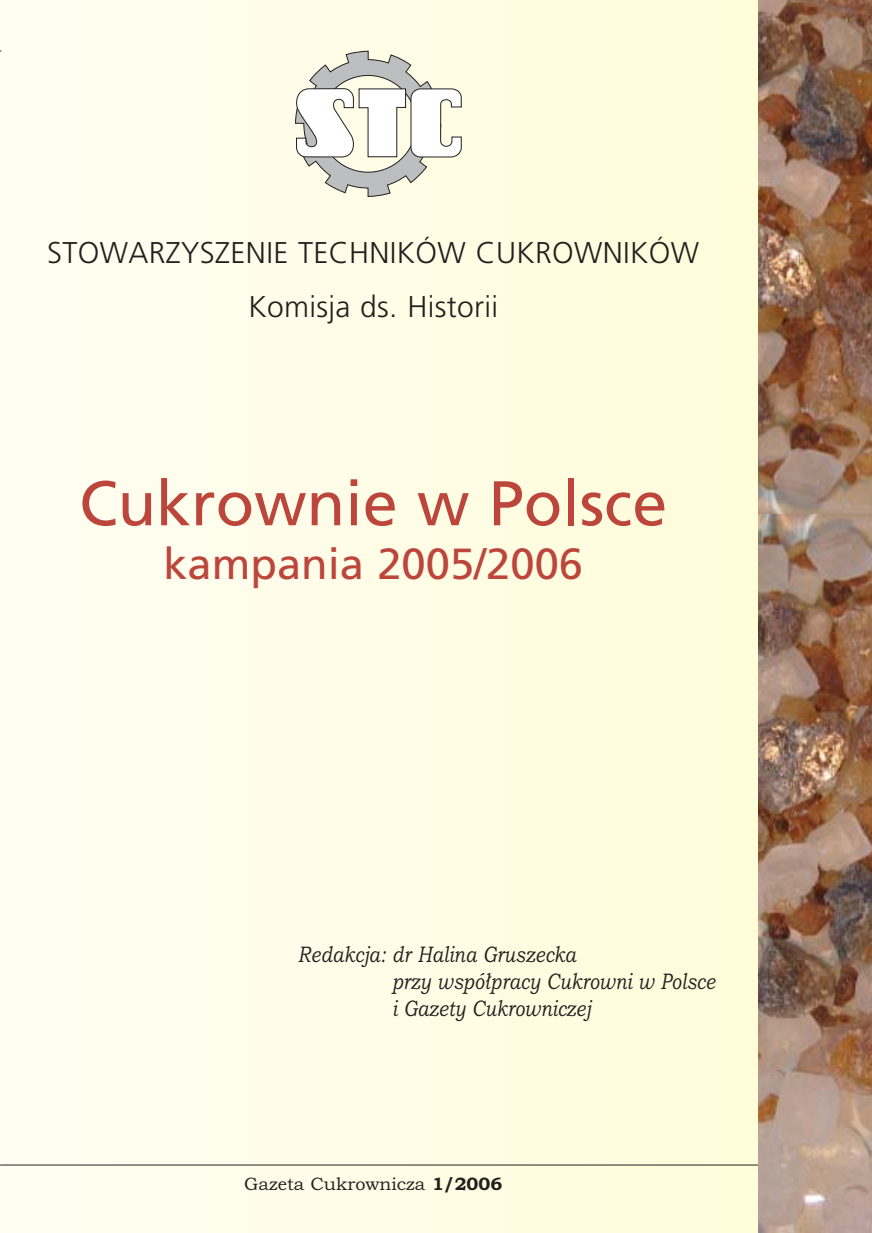
<style>
.page{position:relative;width:872px;height:1233px;background:#fff}
.page>*{position:absolute;margin:0;border:0;box-sizing:border-box;transform-origin:0 0}
.t1{font:63px "Pfrutiger Roman";color:#bc463b}
.t2{font:43.5px "Pfrutiger Roman";color:#bc463b}
.t3{font:300 30px/54px "Pfrutiger";letter-spacing:.01em;color:#231f1f;text-align:center}
.t4{font:22.5px/27px "Bookman Old Style Italic PL";letter-spacing:.01em;color:#231f1f;scale:.8 1}
.t5{font:18px "Bookman Old Style PL";color:#231f1f}
.s1{font-family:"Bookman Old Style Bold PL"}
</style>
<div class="page">
<div style="left:1px;top:0;width:24px;height:1233px;background:#fffef2"></div>
<div style="left:20px;top:0;width:28px;height:1233px;background:#fffef1"></div>
<div style="left:43px;top:0;width:28px;height:1233px;background:#fffef0"></div>
<div style="left:65px;top:0;width:29px;height:1233px;background:#fffeef"></div>
<div style="left:88px;top:0;width:28px;height:1233px;background:#fffeef"></div>
<div style="left:111px;top:0;width:28px;height:1233px;background:#fffeee"></div>
<div style="left:134px;top:0;width:28px;height:1233px;background:#fffdee"></div>
<div style="left:156px;top:0;width:29px;height:1233px;background:#fffded"></div>
<div style="left:179px;top:0;width:28px;height:1233px;background:#fffded"></div>
<div style="left:202px;top:0;width:28px;height:1233px;background:#fffdec"></div>
<div style="left:225px;top:0;width:28px;height:1233px;background:#fffdeb"></div>
<div style="left:247px;top:0;width:29px;height:1233px;background:#fffdea"></div>
<div style="left:270px;top:0;width:28px;height:1233px;background:#fffde9"></div>
<div style="left:293px;top:0;width:28px;height:1233px;background:#fffde9"></div>
<div style="left:316px;top:0;width:28px;height:1233px;background:#fffde8"></div>
<div style="left:338px;top:0;width:29px;height:1233px;background:#fffde7"></div>
<div style="left:361px;top:0;width:28px;height:1233px;background:#fffde6"></div>
<div style="left:384px;top:0;width:28px;height:1233px;background:#fffde6"></div>
<div style="left:407px;top:0;width:28px;height:1233px;background:#fffde5"></div>
<div style="left:430px;top:0;width:28px;height:1233px;background:#fffde4"></div>
<div style="left:452px;top:0;width:28px;height:1233px;background:#fffde3"></div>
<div style="left:475px;top:0;width:28px;height:1233px;background:#fffde3"></div>
<div style="left:498px;top:0;width:28px;height:1233px;background:#fffce2"></div>
<div style="left:521px;top:0;width:28px;height:1233px;background:#fffce0"></div>
<div style="left:543px;top:0;width:28px;height:1233px;background:#fffce0"></div>
<div style="left:566px;top:0;width:28px;height:1233px;background:#fffce0"></div>
<div style="left:589px;top:0;width:28px;height:1233px;background:#fffcdf"></div>
<div style="left:612px;top:0;width:28px;height:1233px;background:#fffcde"></div>
<div style="left:634px;top:0;width:28px;height:1233px;background:#fffcdd"></div>
<div style="left:657px;top:0;width:28px;height:1233px;background:#fffcdc"></div>
<div style="left:680px;top:0;width:28px;height:1233px;background:#fffcdc"></div>
<div style="left:703px;top:0;width:28px;height:1233px;background:#fffcdb"></div>
<div style="left:725px;top:0;width:28px;height:1233px;background:#fffcda"></div>
<div style="left:748px;top:0;width:28px;height:1233px;background:#fffcd8"></div>
<hr style="left:1px;top:1165px;width:819px;height:1px;background:#231f1f">
<svg style="left:295px;top:51px;width:166px;height:146px"></svg>
<img style="left:758px;top:0;width:114px;height:515px">
<img style="left:758px;top:515px;width:114px;height:718px">
<h3 class="t3" style="left:47px;top:228px;width:653px">STOWARZYSZENIE TECHNIKÓW CUKROWNIKÓW<br>Komisja ds. Historii</h3>
<h1 class="t1" style="left:79px;top:480px;width:589px">Cukrownie w Polsce</h1>
<h2 class="t2" style="left:163px;top:548px;width:421px">kampania 2005/2006</h2>
<p class="t4" style="left:392px;top:943px;width:405px;text-indent:-94px">Redakcja: dr Halina Gruszecka<br>przy wspó∏pracy Cukrowni w Polsce i Gazety Cukrowniczej</p>
<p class="t5" style="left:244px;top:1177px;width:259px">Gazeta Cukrownicza <span class="s1">1/2006</span></p>
</div>
